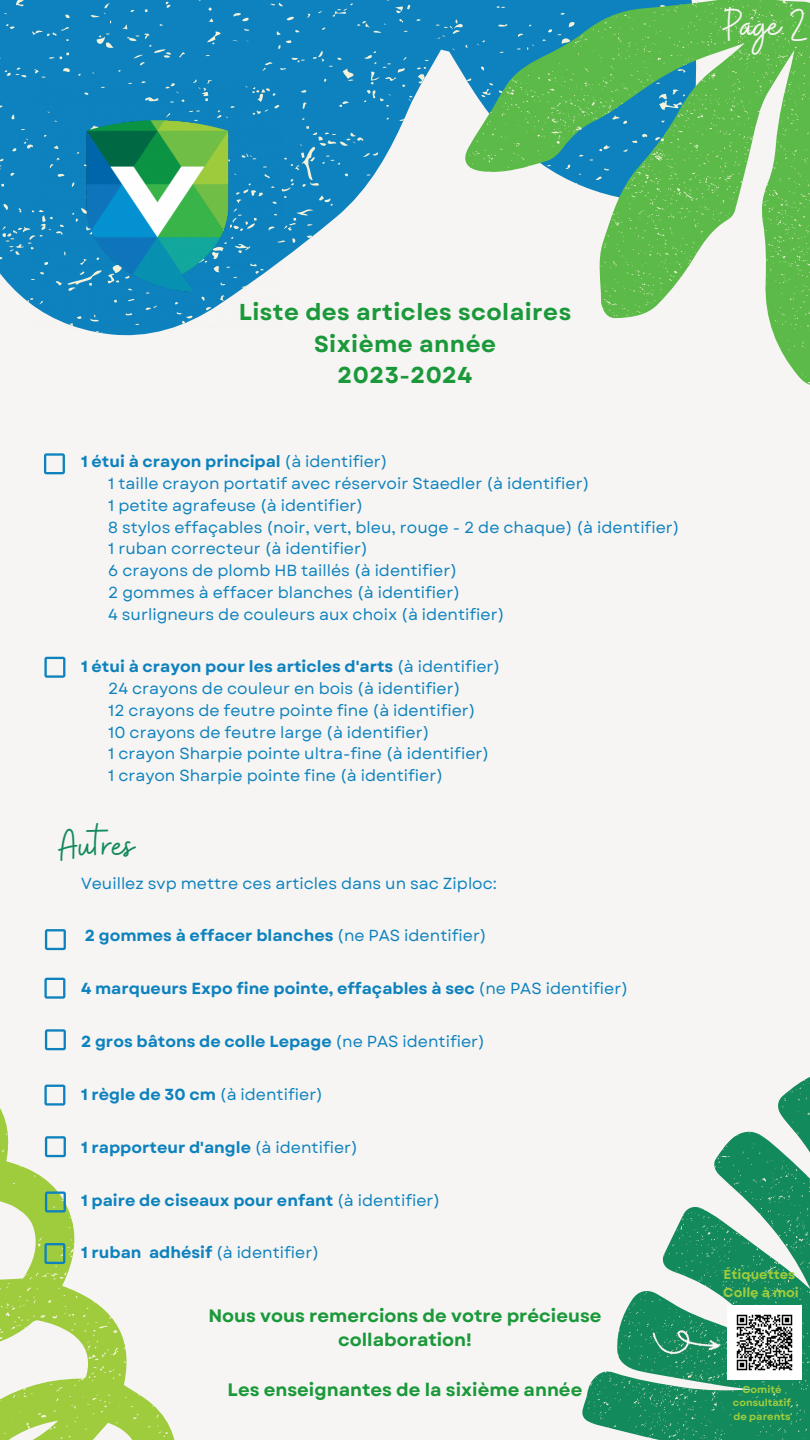
<style>
.page{position:relative;width:810px;height:1440px;background:#f6f5f3}
.page>*{position:absolute;margin:0;border:0;box-sizing:border-box;transform-origin:0 0}
.t1{font:45px "Buffalo";color:#128a5b}
.t2{font:45px "Buffalo";color:#f6f5f3}
.t3{font:700 23px "Garet";letter-spacing:.02em;color:#1b993a}
.t4{font:700 18px/24.8px "Garet";color:#1b993a;text-align:center}
.t5{font:16px "Garet";color:#0e82be}
.t6{font:700 16px "Garet";color:#0e82be}
.t7{font:700 13px "Garet";color:#9ecc3d}
.t8{font:700 10px/13.5px "Garet";color:#9ecc3d;text-align:center}
.s1{font-weight:400}
.s2{font-weight:700}
</style>
<div class="page">
<svg style="left:582px;top:1077px;width:228px;height:363px"></svg>
<svg style="left:0;top:0;width:427px;height:336px;fill:#0e82be"></svg>
<svg style="left:432px;top:0;width:378px;height:385px"></svg>
<svg style="left:0;top:942px;width:175px;height:498px"></svg>
<img style="left:33px;top:81px;width:249px;height:250px">
<img style="left:728px;top:1306px;width:73px;height:73px">
<img style="left:651px;top:1306px;width:70px;height:68px">
<svg style="left:44px;top:657px;width:21px;height:21px"></svg>
<svg style="left:44px;top:453px;width:21px;height:21px"></svg>
<svg style="left:45px;top:929px;width:21px;height:21px"></svg>
<svg style="left:44px;top:978px;width:21px;height:21px"></svg>
<svg style="left:45px;top:1029px;width:21px;height:21px"></svg>
<svg style="left:44px;top:1085px;width:21px;height:21px"></svg>
<svg style="left:45px;top:1136px;width:21px;height:21px"></svg>
<svg style="left:45px;top:1191px;width:21px;height:21px"></svg>
<svg style="left:44px;top:1243px;width:21px;height:21px"></svg>
<p class="t2" style="left:723px;top:-4px;width:85px">Page 2</p>
<p class="t3" style="left:239px;top:296px;width:334px">Liste des articles scolaires</p>
<p class="t3" style="left:314px;top:327px;width:183px">Sixième année</p>
<p class="t3" style="left:338px;top:359px;width:136px">2023-2024</p>
<p class="t6" style="left:81px;top:450px;width:308px">1 étui à crayon principal <span class="s1">(à identifier)</span></p>
<p class="t5" style="left:108px;top:472px;width:483px">1 taille crayon portatif avec réservoir Staedler (à identifier)</p>
<p class="t5" style="left:108px;top:494px;width:257px">1 petite agrafeuse (à identifier)</p>
<p class="t5" style="left:108px;top:516px;width:573px">8 stylos effaçables (noir, vert, bleu, rouge - 2 de chaque) (à identifier)</p>
<p class="t5" style="left:108px;top:537px;width:261px">1 ruban correcteur (à identifier)</p>
<p class="t5" style="left:108px;top:559px;width:350px">6 crayons de plomb HB taillés (à identifier)</p>
<p class="t5" style="left:108px;top:581px;width:353px">2 gommes à effacer blanches (à identifier)</p>
<p class="t5" style="left:108px;top:603px;width:398px">4 surligneurs de couleurs aux choix (à identifier)</p>
<p class="t6" style="left:81px;top:655px;width:421px">1 étui à crayon pour les articles d'arts <span class="s1">(à identifier)</span></p>
<p class="t5" style="left:108px;top:677px;width:354px">24 crayons de couleur en bois (à identifier)</p>
<p class="t5" style="left:108px;top:699px;width:369px">12 crayons de feutre pointe fine (à identifier)</p>
<p class="t5" style="left:108px;top:721px;width:323px">10 crayons de feutre large (à identifier)</p>
<p class="t5" style="left:108px;top:742px;width:383px">1 crayon Sharpie pointe ultra-fine (à identifier)</p>
<p class="t5" style="left:108px;top:764px;width:337px">1 crayon Sharpie pointe fine (à identifier)</p>
<p class="t1" style="left:59px;top:816px;width:76px">Autres</p>
<p class="t5" style="left:81px;top:871px;width:418px">Veuillez svp mettre ces articles dans un sac Ziploc:</p>
<p class="t6" style="left:85px;top:924px;width:404px">2 gommes à effacer blanches <span class="s1">(ne PAS identifier)</span></p>
<p class="t6" style="left:81px;top:977px;width:549px">4 marqueurs Expo fine pointe, effaçables à sec <span class="s1">(ne PAS identifier)</span></p>
<p class="t6" style="left:81px;top:1030px;width:406px">2 gros bâtons de colle Lepage <span class="s1">(ne PAS identifier)</span></p>
<p class="t5" style="left:81px;top:1083px;width:244px"><span class="s2">1 règle de 30 cm</span> (à identifier)</p>
<p class="t6" style="left:81px;top:1135px;width:279px">1 rapporteur d'angle <span class="s1">(à identifier)</span></p>
<p class="t6" style="left:81px;top:1189px;width:361px">1 paire de ciseaux pour enfant <span class="s1">(à identifier)</span></p>
<p class="t6" style="left:81px;top:1241px;width:240px">1 ruban adhésif <span class="s1">(à identifier)</span></p>
<p class="t4" style="left:208px;top:1303px;width:395px">Nous vous remercions de votre précieuse collaboration!</p>
<p class="t4" style="left:228px;top:1377px;width:356px">Les enseignantes de la sixième année</p>
<p class="t7" style="left:724px;top:1266px;width:73px">Étiquettes</p>
<p class="t7" style="left:723px;top:1284px;width:77px">Colle à moi</p>
<p class="t8" style="left:733px;top:1383px;width:60px">Comité consultatif de parents</p>
</div>
